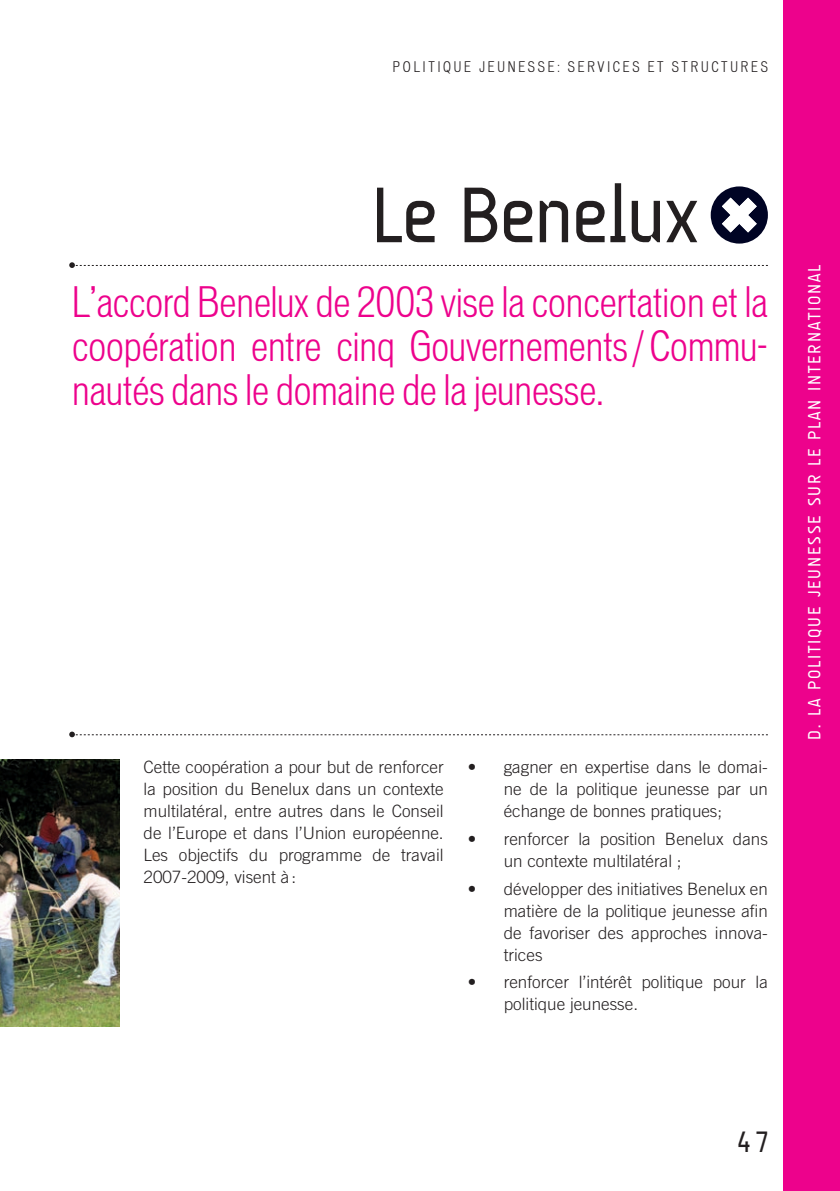
<style>
.page{position:relative;width:840px;height:1191px;background:#fff}
.page>*{position:absolute;margin:0;border:0;box-sizing:border-box;transform-origin:0 0}
.t1{font:80px "A Udimat";letter-spacing:-.025em;color:#231f20}
.t2{font:100 condensed 40px/44px "Vonnes";color:#ed028c;text-align:justify}
.t3{font:30px "A Udimat";color:#231f20}
.t4{font:18px "A Udimat";color:#fff}
.t5{font:300 17px/22px "Trade Gothic";color:#231f20;text-align:justify}
.t6{font:100 condensed 14px "Vonnes";letter-spacing:.2em;color:#231f20}
</style>
<div class="page">
<div style="left:782px;top:0;width:57px;height:1191px;background:#ed028c"></div>
<div style="left:710px;top:186px;width:57px;height:58px;background:#000424;border-radius:50%"></div>
<svg style="left:722px;top:198px;width:34px;height:34px"></svg>
<svg style="left:69px;top:262px;width:698px;height:6px"></svg>
<svg style="left:69px;top:731px;width:698px;height:6px"></svg>
<img style="left:0;top:760px;width:119px;height:266px">
<p class="t6" style="left:393px;top:59px;width:376px">Politique Jeunesse: Services et structures</p>
<h1 class="t1" style="left:370px;top:170px;width:329px">Le Benelux</h1>
<h2 class="t2" style="left:72px;top:280px;width:697px">L’accord Benelux de 2003 vise la concertation et la coopération entre- cinq Gouvernements/ Commu&shy;nautés dans le domaine de la jeunesse.</h2>
<p class="t5" style="left:143px;top:756px;width:301px">Cette coopération a pour but de renforcer la position du Benelux dans un contexte multilatéral, entre autres dans le Conseil de l’Europe et dans l’Union européenne.<br>Les objectifs du programme de travail 2007-2009, visent à:</p>
<p class="t5" style="left:503px;top:756px;width:265px">gagner en expertise dans le domai&shy;ne de la politique jeunesse par un échange de bonnes pratiques;</p>
<p class="t5" style="left:467px;top:756px;width:10px">•</p>
<p class="t5" style="left:503px;top:827px;width:265px">renforcer la position Benelux dans un contexte multilatéral ;</p>
<p class="t5" style="left:503px;top:877px;width:265px">développer des initiatives Benelux en matière de la politique jeunesse afin de favoriser des approches innova&shy;trices</p>
<p class="t5" style="left:503px;top:971px;width:265px">renforcer l’intérêt politique pour la politique jeunesse.</p>
<p class="t5" style="left:467px;top:827px;width:10px">•</p>
<p class="t5" style="left:467px;top:877px;width:10px">•</p>
<p class="t5" style="left:467px;top:971px;width:10px">•</p>
<p class="t4" style="left:803px;top:739px;width:474px;rotate:-90deg">D. La politique jeunesse sur le plan international</p>
<h3 class="t3" style="left:737px;top:1124px;width:31px">47</h3>
</div>
